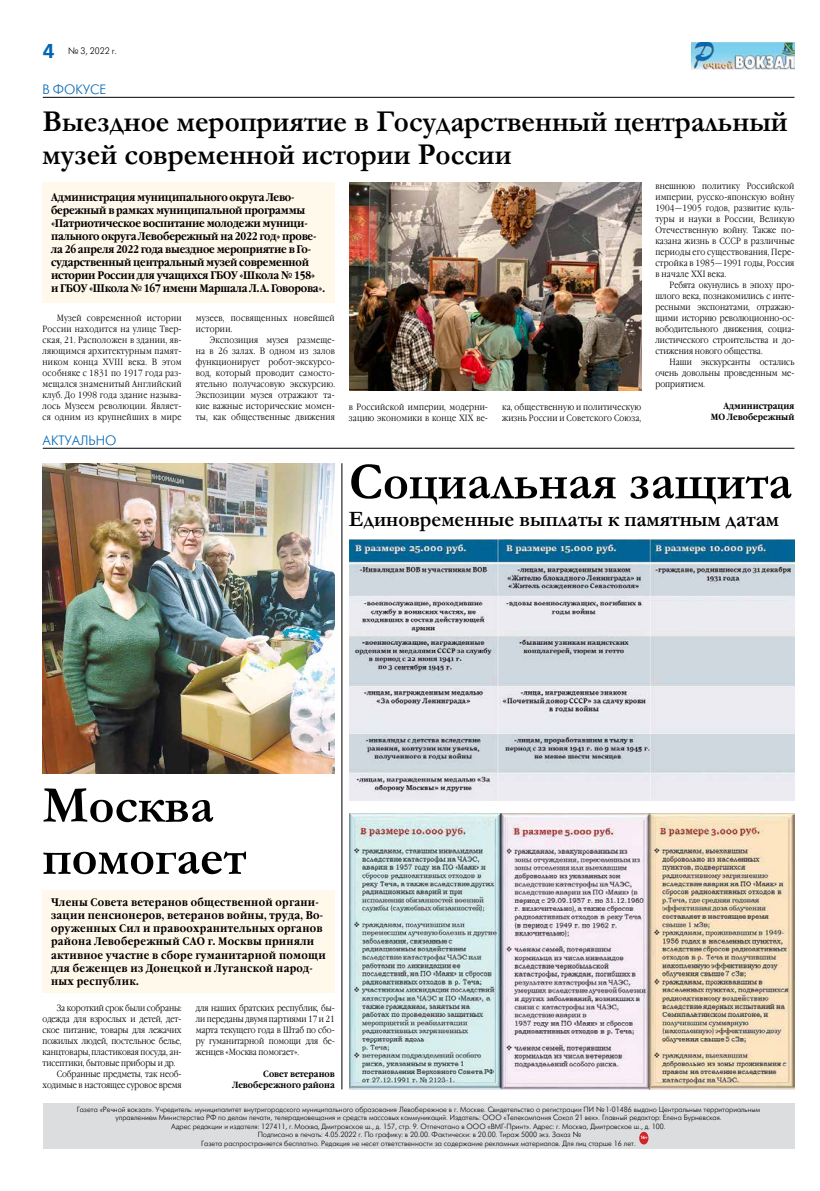
<style>
.page{position:relative;width:820px;height:1191px;background:#fff}
.page>*{position:absolute;margin:0;border:0;box-sizing:border-box;transform-origin:0 0}
.t1{font:700 52.5px/52px "Garamond";color:#000;scale:.95 1}
.t2{font:700 30.5px/33px "Garamond";color:#000;scale:.95 1}
.t3{font:700 22px "Garamond";color:#000;scale:.95 1}
.t4{font:13.5px "Futura Futuris Light C";color:#0066b3;scale:.96 1}
.t5{font:700 11px/13px "Garamond C";letter-spacing:-.02em;color:#000;scale:.85 1}
.t6{font:700 11px/13px "Garamond C";letter-spacing:.03em;color:#000;scale:.85 1}
.t7{font:9.4px "Futura Futuris Light C";color:#000;scale:.96 1}
.t8{font:9px/11px "Garamond C";color:#000;text-align:justify;scale:.85 1}
.t9{font:9px/11px "Garamond C";letter-spacing:.02em;color:#000;scale:.85 1}
.t10{font:700 9px/11px "Garamond C";color:#000;text-align:right;scale:.85 1}
.t11{font:9px/11px "Garamond C";letter-spacing:.03em;color:#000;scale:.85 1}
.t12{font:7.5px/8.5px "Futura Futuris Light C";color:#000;text-align:center}
.t13{font:700 condensed 5px "Myriad Pro";color:#fff}
.s1{font-family:"Free Set";font-weight:700;font-size:20px;color:#0066b3}
</style>
<div class="page">
<img style="left:691px;top:43px;width:103px;height:27px">
<div style="left:43px;top:1103px;width:751px;height:45px;background:#dcddde"></div>
<div style="left:639px;top:1131px;width:9px;height:13px;background:#d2232a;border-radius:50%"></div>
<hr style="left:43px;top:97px;width:751px;height:1px;background:#000">
<div style="left:43px;top:183px;width:291px;height:120px;background:#fff9ec"></div>
<img style="left:349px;top:183px;width:292px;height:208px">
<img style="left:349px;top:540px;width:445px;height:260px">
<img style="left:349px;top:813px;width:445px;height:276px">
<hr style="left:43px;top:448px;width:751px;height:1px;background:#000">
<div style="left:43px;top:890px;width:291px;height:103px;background:#fff9ec"></div>
<img style="left:43px;top:463px;width:291px;height:310px">
<hr style="left:341px;top:463px;width:1px;height:626px;background:#000">
<p class="t7" style="left:43px;top:46px;width:79px"><span class="s1">4</span> № 3, 2022 г.</p>
<h3 class="t4" style="left:43px;top:82px;width:68px">В ФОКУСЕ</h3>
<h2 class="t2" style="left:43px;top:105px;width:785px">Выездное мероприятие в Государственный центральный музей современной истории России</h2>
<p class="t5" style="left:51px;top:191px;width:323px">Администрация муниципального округа Лево&shy;бережный в рамках муниципальной программы «Патриотическое воспитание молодежи муници&shy;пального округа Левобережный на 2022 год» прове&shy;ла 26 апреля 2022 года выездное мероприятие в Го&shy;сударственный центральный музей современной истории России для учащихся ГБОУ «Школа № 158» и ГБОУ «Школа № 167 имени Маршала Л.А. Говорова».</p>
<p class="t8" style="left:43px;top:313px;width:165px;text-indent:14px">Музей современной истории России находится на улице Твер‑ ская, 21. Расположен в здании, яв‑ ляющимся архитектурным памят‑ ником конца XVIII века. В этом особняке с 1831 по 1917 года раз‑ мещался знаменитый Английский клуб. До 1998 года здание называ‑ лось Музеем революции. Являет‑ ся одним из крупнейших в мире</p>
<p class="t11" style="left:196px;top:313px;width:165px">музеев, посвященных новейшей истории.</p>
<p class="t8" style="left:655px;top:181px;width:165px">внешнюю политику Российской империи, русско-японскую войну 1904—1905 годов, развитие куль‑ туры и науки в России, Великую Отечественную войну. Также по‑ казана жизнь в СССР в различные периоды его существования, Пере‑ стройка в 1985—1991 годы, Россия в начале XXI века.</p>
<p class="t8" style="left:655px;top:280px;width:165px;text-indent:14px">Ребята окунулись в эпоху про‑ шлого века, познакомились с инте‑ ресными экспонатами, отражаю‑ щими историю революционно-ос‑ вободительного движения, социа‑ листического строительства и до‑ стижения нового общества.</p>
<p class="t8" style="left:655px;top:357px;width:165px;text-indent:14px">Наши экскурсанты остались очень довольны проведенным ме‑ роприятием.</p>
<p class="t10" style="left:710px;top:401px;width:100px">Администрация<br>МО Левобережный</p>
<p class="t8" style="left:196px;top:335px;width:165px;text-indent:14px">Экспозиция музея размеще‑ на в 26 залах. В одном из залов функционирует робот-экскурсо‑ вод, который проводит самосто‑ ятельно получасовую экскурсию.<br>Экспозиции музея отражают та‑ кие важные исторические момен‑ ты, как общественные движения</p>
<p class="t9" style="left:349px;top:401px;width:165px">в Российской империи, модерни‑ зацию экономики в конце XIX ве‑</p>
<p class="t9" style="left:502px;top:401px;width:165px">ка, общественную и политическую жизнь России и Советского Союза,</p>
<h3 class="t4" style="left:43px;top:433px;width:78px">АКТУАЛЬНО</h3>
<h1 class="t1" style="left:349px;top:456px;width:467px">Социальная защита</h1>
<h3 class="t3" style="left:349px;top:504px;width:454px">Единовременные выплаты к памятным датам</h3>
<h1 class="t1" style="left:43px;top:779px;width:216px">Москва помогает</h1>
<p class="t6" style="left:51px;top:896px;width:324px">Члены Совета ветеранов общественной органи&shy;зации пенсионеров, ветеранов войны, труда, Во&shy;оруженных Сил и правоохранительных органов района Левобережный САО г. Москвы приняли активное участие в сборе гуманитарной помощи для беженцев из Донецкой и Луганской народ&shy;ных республик.</p>
<p class="t8" style="left:57px;top:1002px;width:148px">За короткий срок были собраны:</p>
<p class="t8" style="left:43px;top:1013px;width:165px">одежда для взрослых и детей, дет‑</p>
<p class="t8" style="left:43px;top:1024px;width:165px">ское питание, товары для лежачих</p>
<p class="t8" style="left:43px;top:1035px;width:165px">пожилых людей, постельное белье,</p>
<p class="t8" style="left:43px;top:1046px;width:165px">канцтовары, пластиковая посуда, ан‑</p>
<p class="t8" style="left:43px;top:1057px;width:158px">тисептики, бытовые приборы и др.</p>
<p class="t8" style="left:57px;top:1068px;width:148px">Собранные предметы, так необ‑</p>
<p class="t8" style="left:43px;top:1079px;width:165px">ходимые в настоящее суровое время</p>
<p class="t8" style="left:196px;top:1002px;width:165px">для наших братских республик, бы‑ ли переданы двумя партиями 17 и 21 марта текущего года в Штаб по сбо‑ ру гуманитарной помощи для бе‑ женцев «Москва помогает».</p>
<p class="t10" style="left:232px;top:1068px;width:122px">Совет ветеранов<br>Левобережного района</p>
<p class="t12" style="left:77px;top:1105px;width:684px">Газета «Речной вокзал». Учредитель: муниципалитет внутригородского муниципального образования Левобережное в г. Москве. Свидетельство о регистрации ПИ №1‑01486 выдано Центральным территориальным управлением Министерства РФ по делам печати, телерадиовещания и средств массовых коммуникаций. Издатель: ООО «Телекомпания Сокол 21 век». Главный редактор: Елена Бурневская.<br>Адрес редакции и издателя: 127411, г. Москва, Дмитровское ш., д. 157, стр. 9. Отпечатано в ООО «ВМГ-Принт». Адрес: г. Москва, Дмитровское ш., д. 100.<br>Подписано в печать: 4.05.2022 г. По графику: в 20.00. Фактически: в 20.00. Тираж 5000 экз. Заказ №<br>Газета распространяется бесплатно. Редакция не несет ответственности за содержание рекламных материалов. Для лиц старше 16 лет.</p>
<p class="t13" style="left:640px;top:1134px;width:9px">16+</p>
</div>
